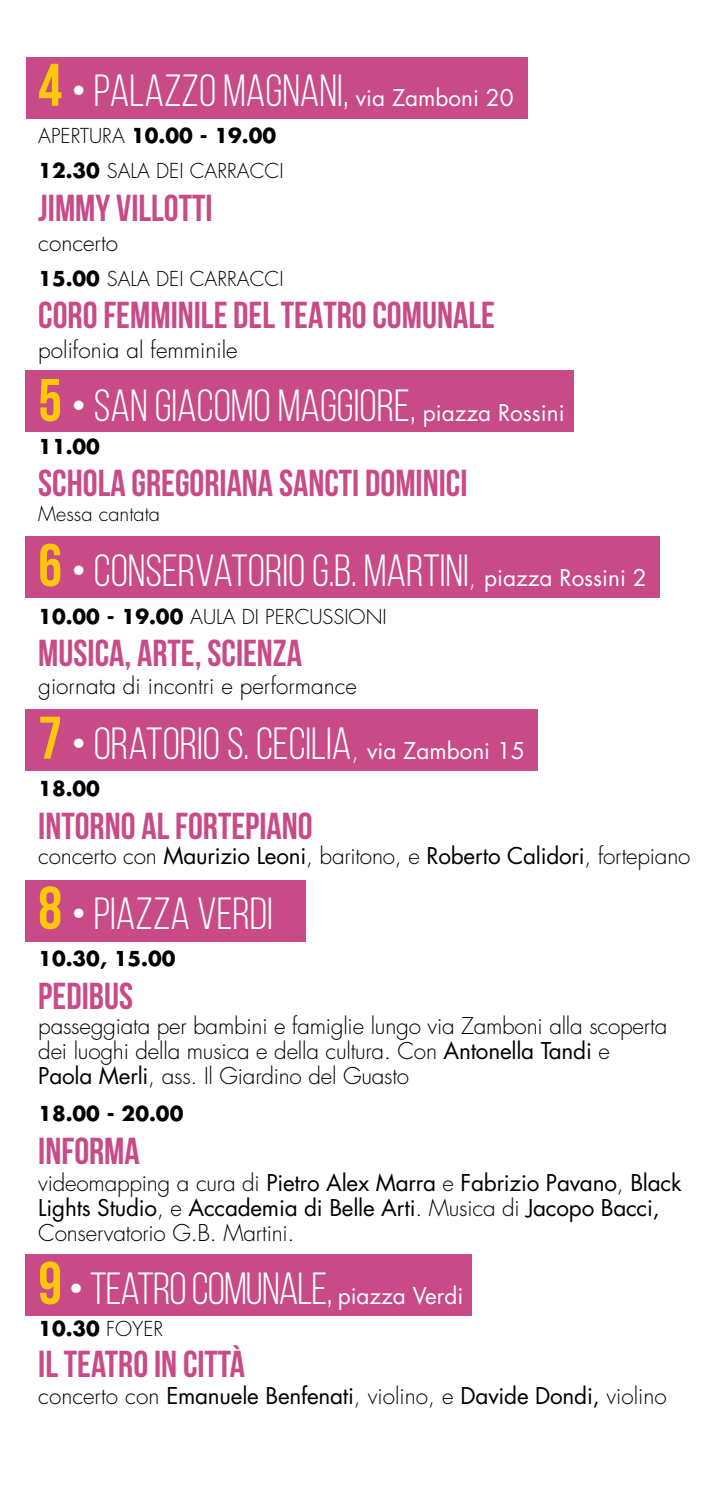
<style>
.page{position:relative;width:709px;height:1489px;background:#fff}
.page>*{position:absolute;margin:0;border:0;box-sizing:border-box;transform-origin:0 0}
.t1{font:45px "Bebas Neue";color:#fff}
.t2{font:45px "Bebas Neue";letter-spacing:-.02em;color:#fff}
.t3{font:700 37.5px "Bebas Neue";color:#c84a87}
.t4{font:300 22.5px/25px "Futura Std";letter-spacing:-.01em;color:#000}
.t5{font:22.5px/25px "Futura Std";letter-spacing:-.01em;color:#000}
.t6{font:300 20px/35px "Futura Std";color:#000}
.t7{font:700 20px "Futura Std";color:#000}
.s1{font-weight:700;font-size:60px;color:#ffc709}
.s2{font-style:inherit}
.s3{font-family:"Futura Std";font-size:22.5px}
.s4{font-weight:700}
.s5{font-family:"Futura Std";font-weight:300;font-size:25px}
.s6{font-weight:400}
.s7{font-weight:300}
</style>
<div class="page">
<div style="left:26px;top:536px;width:634px;height:62px;background:#c84a87"></div>
<div style="left:26px;top:709px;width:512px;height:61px;background:#c84a87"></div>
<div style="left:26px;top:880px;width:280px;height:61px;background:#c84a87"></div>
<div style="left:26px;top:58px;width:501px;height:61px;background:#c84a87"></div>
<div style="left:26px;top:370px;width:548px;height:61px;background:#c84a87"></div>
<div style="left:26px;top:1254px;width:446px;height:61px;background:#c84a87"></div>
<h1 class="t1" style="left:38px;top:66px;width:477px"><span class="s1">4</span> <span class="s2">•</span> PALAZZO MAGNANI, <span class="s3">via Zamboni 20</span></h1>
<p class="t6" style="left:38px;top:119px;width:247px">APERTURA <span class="s4">10.00 - 19.00<br>12.30</span> SALA DEI CARRACCI</p>
<h2 class="t3" style="left:38px;top:187px;width:176px">JIMMY VILLOTTI</h2>
<p class="t4" style="left:38px;top:231px;width:81px">concerto</p>
<p class="t6" style="left:38px;top:262px;width:247px"><span class="s4">15.00</span> SALA DEI CARRACCI</p>
<h2 class="t3" style="left:38px;top:295px;width:458px">CORO FEMMINILE DEL TEATRO COMUNALE</h2>
<p class="t4" style="left:38px;top:338px;width:201px">polifonia al femminile</p>
<h1 class="t1" style="left:38px;top:381px;width:528px"><span class="s1">5</span> <span class="s2">•</span> SAN GIACOMO MAGGIORE, <span class="s3">piazza Rossini</span></h1>
<p class="t7" style="left:38px;top:432px;width:63px">11.00</p>
<h2 class="t3" style="left:38px;top:462px;width:431px">SCHOLA GREGORIANA SANCTI DOMINICI</h2>
<p class="t6" style="left:38px;top:497px;width:123px">Messa cantata</p>
<h1 class="t1" style="left:38px;top:546px;width:610px"><span class="s1">6</span> <span class="s2">•</span> CONSERVATORIO G.B. MARTINI<span class="s5">,</span> <span class="s3">piazza Rossini 2</span></h1>
<p class="t6" style="left:38px;top:599px;width:350px"><span class="s4">10.00 - 19.00</span> AULA DI PERCUSSIONI</p>
<h2 class="t3" style="left:38px;top:632px;width:265px">MUSICA, ARTE, SCIENZA</h2>
<p class="t4" style="left:38px;top:673px;width:320px">giornata di incontri e performance</p>
<h1 class="t1" style="left:38px;top:719px;width:488px"><span class="s1">7</span> <span class="s2">•</span> ORATORIO S. CECILIA<span class="s5">,</span> <span class="s3">via Zamboni 15</span></h1>
<p class="t7" style="left:38px;top:775px;width:63px">18.00</p>
<h2 class="t3" style="left:38px;top:805px;width:276px">INTORNO AL FORTEPIANO</h2>
<p class="t4" style="left:38px;top:843px;width:653px">concerto con <span class="s6">Maurizio Leoni</span>, baritono, e <span class="s6">Roberto Calidori</span>, fortepiano</p>
<h1 class="t1" style="left:38px;top:889px;width:236px"><span class="s1">8</span> <span class="s2">•</span> PIAZZA VERDI</h1>
<p class="t7" style="left:38px;top:945px;width:139px">10.30, 15.00</p>
<h2 class="t3" style="left:38px;top:975px;width:96px">PEDIBUS</h2>
<p class="t4" style="left:38px;top:1013px;width:630px">passeggiata per bambini e famiglie lungo via Zamboni alla scoperta dei luoghi della musica e della cultura. Con <span class="s6">Antonella Tandi</span> e<br><span class="s6">Paola Merli</span>, ass. Il Giardino del Guasto</p>
<p class="t7" style="left:38px;top:1100px;width:147px">18.00 - 20.00</p>
<h2 class="t3" style="left:38px;top:1130px;width:103px">INFORMA</h2>
<p class="t5" style="left:38px;top:1170px;width:645px"><span class="s7">videomapping a cura di</span> Pietro Alex Marra <span class="s7">e</span> Fabrizio Pavano<span class="s7">,</span> Black<br>Lights Studio<span class="s7">, e</span> Accademia di Belle Arti<span class="s7">. Musica di</span> Jacopo Bacci,<br><span class="s7">Conservatorio G.B. Martini.</span></p>
<h1 class="t2" style="left:38px;top:1264px;width:426px"><span class="s1">9</span> <span class="s2">•</span> TEATRO COMUNALE, <span class="s3">piazza Verdi</span></h1>
<p class="t7" style="left:38px;top:1315px;width:126px">10.30 <span class="s7">FOYER</span></p>
<h2 class="t3" style="left:38px;top:1342px;width:208px">IL TEATRO IN CITTÀ</h2>
<p class="t5" style="left:38px;top:1383px;width:630px"><span class="s7">concerto con</span> Emanuele Benfenati<span class="s7">, violino, e</span> Davide Dondi, <span class="s7">violino</span></p>
</div>
